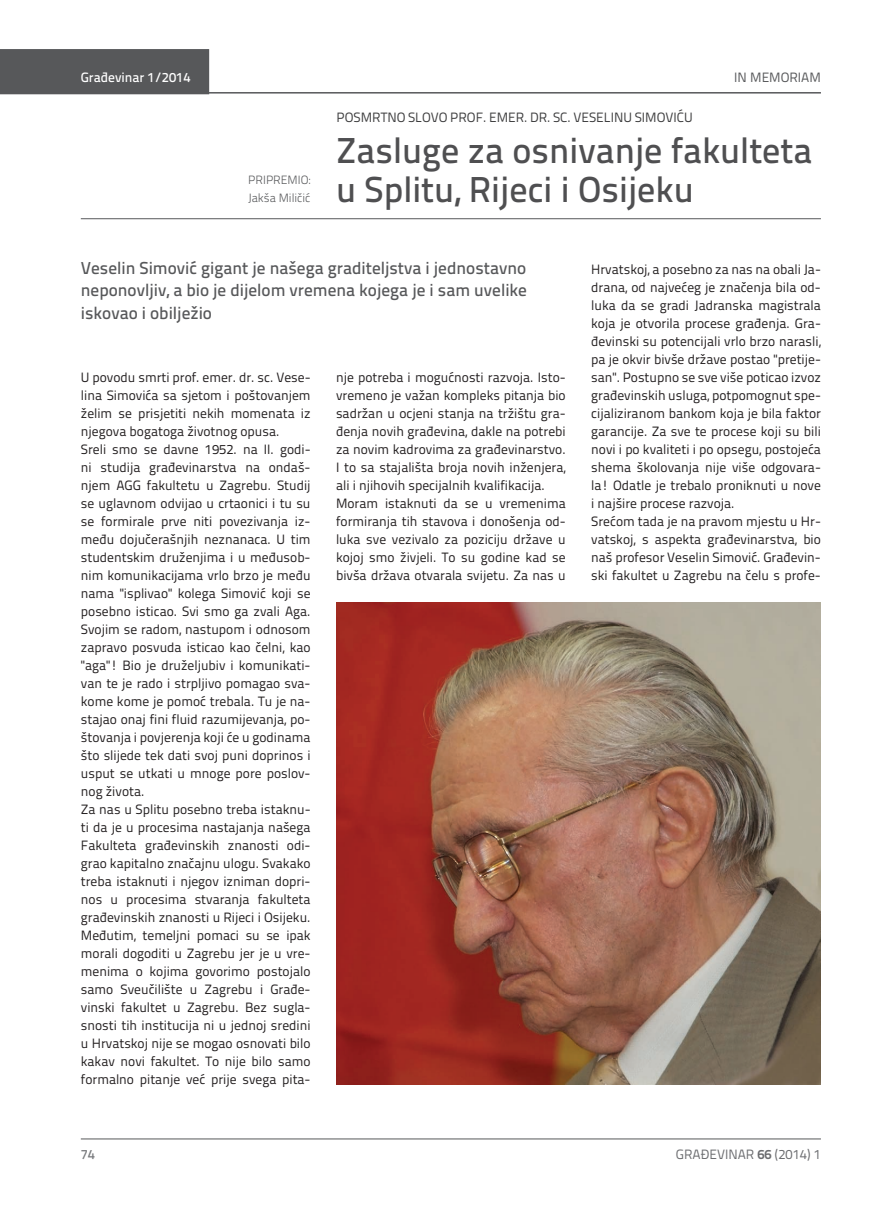
<style>
.page{position:relative;width:872px;height:1212px;background:#fff}
.page>*{position:absolute;margin:0;border:0;box-sizing:border-box;transform-origin:0 0}
.t1{font:500 36px/39px "Titillium Text 22 L";color:#4f4f51}
.t2{font:500 17.25px/22.5px "Titillium Text 22 L";color:#57585a;text-align:justify}
.t3{font:13.5px/18px "Titillium Text 22 L";color:#231f20}
.t4{font:13.5px "Titillium Text 22 L";color:#3e3e3f}
.t5{font:13.5px "Titillium Text 22 L";color:#6c6d70}
.t6{font:500 13.5px "Titillium Text 22 L";color:#fff}
.t7{font:13.5px "Titillium Text 22 L";color:#57585a}
.t8{font:500 13.5px "Titillium Text 22 L";color:#787a7d}
.t9{font:300 12px/18px "Titillium Text 22 L";color:#57585a}
.s1{font-weight:700}
</style>
<div class="page">
<hr style="left:81px;top:1139px;width:740px;height:1px;background:#57585a">
<hr style="left:0;top:92px;width:821px;height:2px;background:#57585a">
<div style="left:0;top:49px;width:209px;height:43px;background:#57585a"></div>
<hr style="left:81px;top:218px;width:740px;height:1px;background:#57585a">
<img style="left:336px;top:602px;width:485px;height:482px">
<p class="t6" style="left:81px;top:67px;width:111px">Građevinar 1/2014</p>
<p class="t9" style="left:248px;top:170px;width:64px">PRIPREMIO:<br>Jakša Miličić</p>
<p class="t4" style="left:336px;top:107px;width:357px">POSMRTNO SLOVO PROF. EMER. DR. SC. VESELINU SIMOVIĆU</p>
<p class="t7" style="left:734px;top:68px;width:88px">IN MEMORIAM</p>
<h1 class="t1" style="left:336px;top:128px;width:478px">Zasluge za osnivanje fakulteta u Splitu, Rijeci i Osijeku</h1>
<p class="t2" style="left:81px;top:255px;width:448px">Veselin Simović gigant je našega graditeljstva i jednostavno neponovljiv, a bio je dijelom vremena kojega je i sam uvelike iskovao i obilježio</p>
<p class="t3" style="left:81px;top:367px;width:231px">U povodu smrti prof. emer. dr. sc. Vese&shy;lina Simovića sa sjetom i poštovanjem želim se prisjetiti nekih momenata iz njegova bogatoga životnog opusa.<br>Sreli smo se davne 1952. na II. godi&shy;ni studija građevinarstva na ondaš&shy;njem AGG fakultetu u Zagrebu. Studij se uglavnom odvijao u crtaonici i tu su se formirale prve niti povezivanja iz&shy;među dojučerašnjih neznanaca. U tim studentskim druženjima i u međusob&shy;nim komunikacijama vrlo brzo je među nama "isplivao" kolega Simović koji se posebno isticao. Svi smo ga zvali Aga.<br>Svojim se radom, nastupom i odnosom zapravo posvuda isticao kao čelni, kao "aga"! Bio je druželjubiv i komunikati&shy;van te je rado i strpljivo pomagao sva&shy;kome kome je pomoć trebala. Tu je na&shy;stajao onaj fini fluid razumijevanja, po&shy;štovanja i povjerenja koji će u godinama što slijede tek dati svoj puni doprinos i usput se utkati u mnoge pore poslov&shy;nog života.<br>Za nas u Splitu posebno treba istaknu&shy;ti da je u procesima nastajanja našega Fakulteta građevinskih znanosti odi&shy;grao kapitalno značajnu ulogu. Svakako treba istaknuti i njegov izniman dopri&shy;nos u procesima stvaranja fakulteta građevinskih znanosti u Rijeci i Osijeku.<br>Međutim, temeljni pomaci su se ipak morali dogoditi u Zagrebu jer je u vre&shy;menima o kojima govorimo postojalo samo Sveučilište u Zagrebu i Građe&shy;vinski fakultet u Zagrebu. Bez sugla&shy;snosti tih institucija ni u jednoj sredini u Hrvatskoj nije se mogao osnovati bilo kakav novi fakultet. To nije bilo samo formalno pitanje već prije svega pita-</p>
<p class="t3" style="left:336px;top:367px;width:231px">nje potreba i mogućnosti razvoja. Isto&shy;vremeno je važan kompleks pitanja bio sadržan u ocjeni stanja na tržištu gra&shy;đenja novih građevina, dakle na potrebi za novim kadrovima za građevinarstvo.<br>I to sa stajališta broja novih inženjera, ali i njihovih specijalnih kvalifikacija.<br>Moram istaknuti da se u vremenima formiranja tih stavova i donošenja od&shy;luka sve vezivalo za poziciju države u kojoj smo živjeli. To su godine kad se bivša država otvarala svijetu. Za nas u</p>
<p class="t3" style="left:591px;top:259px;width:231px">Hrvatskoj, a posebno za nas na obali Ja&shy;drana, od najvećeg je značenja bila od&shy;luka da se gradi Jadranska magistrala koja je otvorila procese građenja. Gra&shy;đevinski su potencijali vrlo brzo narasli, pa je okvir bivše države postao "pretije&shy;san". Postupno se sve više poticao izvoz građevinskih usluga, potpomognut spe&shy;cijaliziranom bankom koja je bila faktor garancije. Za sve te procese koji su bili novi i po kvaliteti i po opsegu, postojeća shema školovanja nije više odgovara&shy;la! Odatle je trebalo proniknuti u nove i najšire procese razvoja.<br>Srećom tada je na pravom mjestu u Hr&shy;vatskoj, s aspekta građevinarstva, bio naš profesor Veselin Simović. Građevin&shy;ski fakultet u Zagrebu na čelu s profe-</p>
<p class="t8" style="left:81px;top:1144px;width:16px">74</p>
<p class="t5" style="left:676px;top:1144px;width:146px">GRAĐEVINAR <span class="s1">66</span> (2014) 1</p>
</div>
